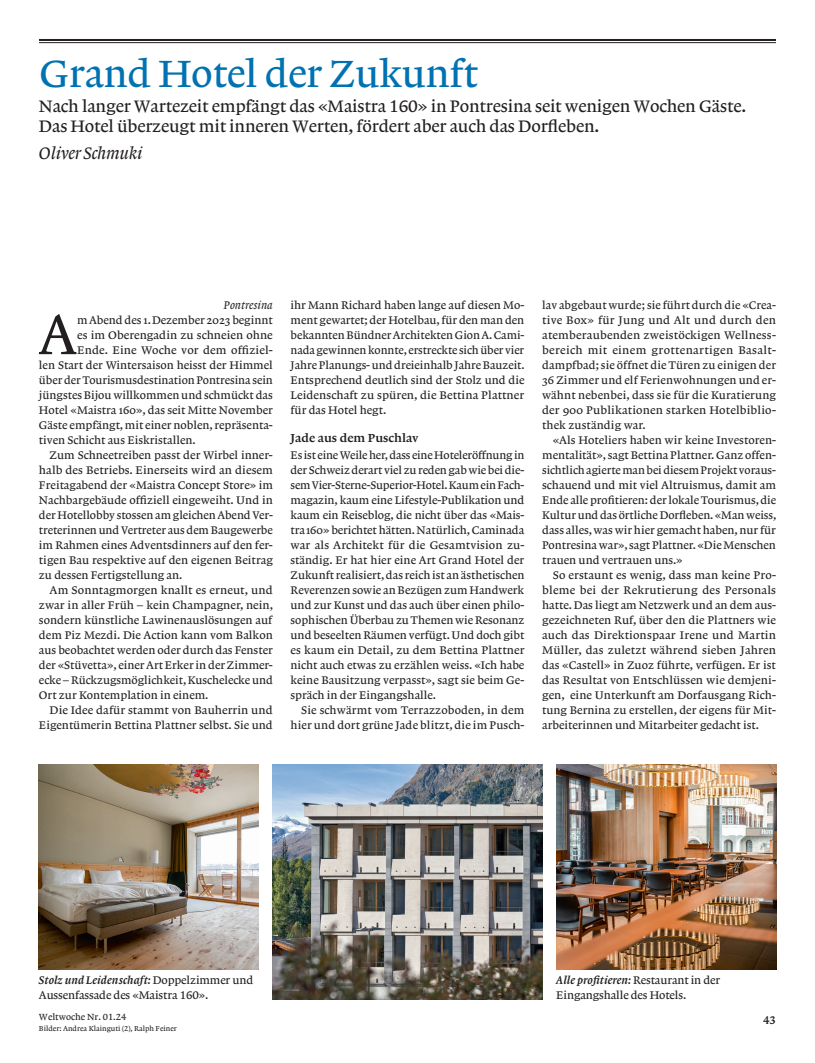
<style>
.page{position:relative;width:815px;height:1063px;background:#fff}
.page>*{position:absolute;margin:0;border:0;box-sizing:border-box;transform-origin:0 0}
.A_LT_INITIAL_GROSS_x08{font:57.62px "Lexicon No 1 Roman A Txt";color:#231f20}
.B_TIT_GROSS_x04{font:40px "Lexicon No 1 Roman A Tab";letter-spacing:-.01em;color:#0072b2}
.B_UNTERZEILE_GES_14_x05{font:17.5px/20px "Lexicon No 1 Roman A Tab";letter-spacing:-.01em;color:#231f20}
.B_AUTORENZEILE_x07{font:17.5px "Lexicon No 1 Italic A Txt";letter-spacing:-.01em;color:#231f20}
.B_ZWISCHENTITEL_x09{font:12.25px "Lexicon No 1 Roman C Txt";color:#231f20}
.A_LT_MIT_EINZUG_9_3_x08{font:11.62px/15px "Lexicon No 1 Roman A Txt";color:#231f20;text-align:justify}
.A_LT_OHNE_EINZUG_x08{font:11.62px/15px "Lexicon No 1 Roman A Txt";color:#231f20;text-align:justify}
.A_LT_INITIAL_GROSS_x08-2{font:11.62px "Lexicon No 1 Roman A Txt";color:#231f20}
.A_BILDLEGENDE_x11{font:11.62px/15px "Lexicon No 1 Roman A Tab";letter-spacing:-.01em;color:#231f20}
.A_LT_ORTSZEILE_x03{font:11.62px "Lexicon No 1 Italic A Txt";color:#231f20}
.t1{font:11.62px "Lexicon No 1 Roman C Tab";color:#231f20}
.t2{font:9.38px "Lexicon No 1 Roman A Tab";color:#231f20}
._0_CREDIT_x12{font:7.5px "Lexicon No 1 Roman A Tab";color:#231f20}
.s1{font-family:"Lexicon No 1 Italic C Tab"}
</style>
<div class="page">
<hr style="left:39px;top:39px;width:737px;height:2px;background:#231f20">
<hr style="left:39px;top:42px;width:737px;height:1px;background:#231f20">
<img style="left:273px;top:765px;width:269px;height:234px">
<img style="left:556px;top:765px;width:220px;height:204px">
<img style="left:39px;top:765px;width:220px;height:204px">
<p class="B_TIT_GROSS_x04" style="left:40px;top:52px;width:440px">Grand Hotel der Zukunft</p>
<p class="B_UNTERZEILE_GES_14_x05" style="left:39px;top:96px;width:709px">Nach langer Wartezeit empfängt das «Maistra 160» in Pontresina seit wenigen Wochen Gäste.<br>Das Hotel überzeugt mit inneren Werten, fördert aber auch das Dorfleben.</p>
<p class="B_AUTORENZEILE_x07" style="left:39px;top:144px;width:105px">Oliver Schmuki</p>
<p class="A_LT_ORTSZEILE_x03" style="left:224px;top:299px;width:51px">Pontresina</p>
<p class="A_LT_INITIAL_GROSS_x08" style="left:38px;top:303px;width:40px">A</p>
<p class="A_LT_INITIAL_GROSS_x08-2" style="left:77px;top:314px;width:197px">m Abend des 1.Dezember 2023 beginnt</p>
<p class="A_LT_INITIAL_GROSS_x08-2" style="left:77px;top:329px;width:197px">es im Oberengadin zu schneien ohne</p>
<p class="A_LT_INITIAL_GROSS_x08-2" style="left:77px;top:344px;width:197px">Ende. Eine Woche vor dem offiziel-</p>
<p class="A_LT_INITIAL_GROSS_x08-2" style="left:39px;top:359px;width:235px">len Start der Wintersaison heisst der Himmel</p>
<p class="A_LT_INITIAL_GROSS_x08-2" style="left:39px;top:374px;width:235px">über der Tourismusdestination Pontresina sein</p>
<p class="A_LT_INITIAL_GROSS_x08-2" style="left:39px;top:389px;width:235px">jüngstes Bijou willkommen und schmückt das</p>
<p class="A_LT_INITIAL_GROSS_x08-2" style="left:39px;top:404px;width:235px">Hotel «Maistra 160», das seit Mitte November</p>
<p class="A_LT_INITIAL_GROSS_x08-2" style="left:39px;top:419px;width:235px">Gäste empfängt, mit einer noblen, repräsenta-</p>
<p class="A_LT_INITIAL_GROSS_x08-2" style="left:39px;top:434px;width:158px">tiven Schicht aus Eiskristallen.</p>
<p class="A_LT_MIT_EINZUG_9_3_x08" style="left:39px;top:448px;width:235px;text-indent:11px">Zum Schneetreiben passt der Wirbel inner&shy;halb des Betriebs. Einerseits wird an diesem Freitagabend der «Maistra Concept Store» im Nachbargebäude offiziell eingeweiht. Und in der Hotellobby stossen am gleichen Abend Ver&shy;treterinnen und Vertreter aus dem Baugewerbe im Rahmen eines Adventsdinners auf den fer&shy;tigen Bau respektive auf den eigenen Beitrag zu dessen Fertigstellung an.</p>
<p class="A_LT_MIT_EINZUG_9_3_x08" style="left:39px;top:583px;width:236px;text-indent:11px">Am Sonntagmorgen knallt es erneut, und zwar in aller Früh – kein Champagner, nein, sondern künstliche Lawinenauslösungen auf dem Piz Mezdi. Die Action kann vom Balkon aus beobachtet werden oder durch das Fenster der «Stüvetta», einer Art Erker in der Zimmer&shy;ecke – Rückzugsmöglichkeit, Kuschelecke und Ort zur Kontemplation in einem.</p>
<p class="A_LT_MIT_EINZUG_9_3_x08" style="left:39px;top:703px;width:235px;text-align:right">Die Idee dafür stammt von Bauherrin und<br>Eigentümerin Bettina Plattner selbst. Sie und</p>
<p class="A_LT_MIT_EINZUG_9_3_x08" style="left:291px;top:298px;width:236px">ihr Mann Richard haben lange auf diesen Mo&shy;ment gewartet; der Hotelbau, für den man den bekannten Bündner Architekten Gion A.Cami&shy;nada gewinnen konnte, erstreckte sich über vier Jahre Planungs- und dreieinhalb Jahre Bauzeit.<br>Entsprechend deutlich sind der Stolz und die Leidenschaft zu spüren, die Bettina Plattner für das Hotel hegt.</p>
<p class="B_ZWISCHENTITEL_x09" style="left:291px;top:431px;width:130px">Jade aus dem Puschlav</p>
<p class="A_LT_OHNE_EINZUG_x08" style="left:291px;top:448px;width:236px">Es ist eine Weile her, dass eine Hoteleröffnung in der Schweiz derart viel zu reden gab wie bei die&shy;sem Vier-Sterne-Superior-Hotel. Kaum ein Fach&shy;magazin, kaum eine Lifestyle-Publikation und kaum ein Reiseblog, die nicht über das «Mais&shy;tra160» berichtet hätten. Natürlich, Caminada war als Architekt für die Gesamtvision zu&shy;ständig. Er hat hier eine Art Grand Hotel der Zukunft realisiert, das reich ist an ästhetischen Reverenzen sowie an Bezügen zum Handwerk und zur Kunst und das auch über einen philo&shy;sophischen Überbau zu Themen wie Resonanz und beseelten Räumen verfügt. Und doch gibt es kaum ein Detail, zu dem Bettina Plattner nicht auch etwas zu erzählen weiss. «Ich habe keine Bausitzung verpasst», sagt sie beim Ge&shy;spräch in der Eingangshalle.</p>
<p class="A_LT_MIT_EINZUG_9_3_x08" style="left:291px;top:703px;width:235px;text-align:right">Sie schwärmt vom Terrazzoboden, in dem hier und dort grüne Jade blitzt, die im Pusch-</p>
<p class="A_LT_MIT_EINZUG_9_3_x08" style="left:542px;top:298px;width:235px">lav abgebaut wurde; sie führt durch die «Crea&shy;tive Box» für Jung und Alt und durch den atemberaubenden zweistöckigen Wellness&shy;bereich mit einem grottenartigen Basalt&shy;dampfbad; sie öffnet die Türen zu einigen der 36 Zimmer und elf Ferienwohnungen und er&shy;wähnt nebenbei, dass sie für die Kuratierung der 900 Publikationen starken Hotelbiblio&shy;thek zuständig war.</p>
<p class="A_LT_MIT_EINZUG_9_3_x08" style="left:542px;top:433px;width:236px;text-indent:11px">«Als Hoteliers haben wir keine Investoren&shy;mentalität», sagt Bettina Plattner. Ganz offen&shy;sichtlich agierte man bei diesem Projekt voraus&shy;schauend und mit viel Altruismus, damit am Ende alle profitieren: der lokale Tourismus, die Kultur und das örtliche Dorfleben. «Man weiss, dass alles, was wir hier gemacht haben, nur für Pontresina war», sagt Plattner. «Die Menschen trauen und vertrauen uns.»</p>
<p class="A_LT_MIT_EINZUG_9_3_x08" style="left:542px;top:568px;width:235px;text-indent:11px">So erstaunt es wenig, dass man keine Pro&shy;bleme bei der Rekrutierung des Personals hatte. Das liegt am Netzwerk und an dem aus&shy;gezeichneten Ruf, über den die Plattners wie auch das Direktionspaar Irene und Martin Müller, das zuletzt während sieben Jahren das «Castell» in Zuoz führte, verfügen. Er ist das Resultat von Entschlüssen wie demjeni&shy;gen, eine Unterkunft am Dorfausgang Rich&shy;tung Bernina zu erstellen, der eigens für Mit&shy;arbeiterinnen und Mitarbeiter gedacht ist.</p>
<p class="A_BILDLEGENDE_x11" style="left:39px;top:973px;width:216px"><span class="s1">Stolz und Leidenschaft:</span> Doppelzimmer und<br>Aussenfassade des «Maistra 160».</p>
<p class="A_BILDLEGENDE_x11" style="left:556px;top:973px;width:165px"><span class="s1">Alle profitieren:</span> Restaurant in der<br>Eingangshalle des Hotels.</p>
<p class="t2" style="left:39px;top:1012px;width:89px">Weltwoche Nr. 01.24</p>
<p class="t1" style="left:763px;top:1014px;width:14px">43</p>
<p class="_0_CREDIT_x12" style="left:39px;top:1024px;width:139px">Bilder: Andrea Klainguti (2), Ralph Feiner</p>
</div>
